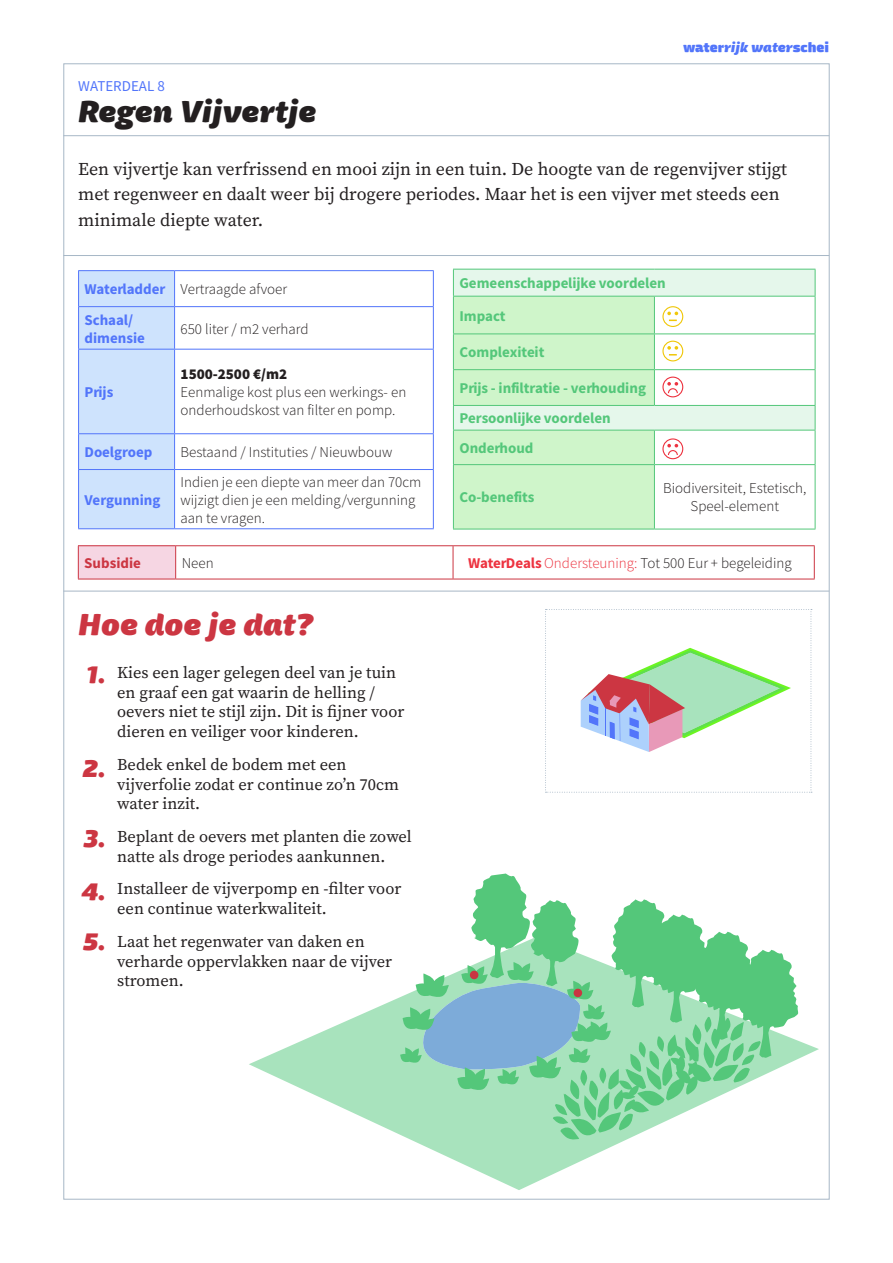
<style>
.page{position:relative;width:893px;height:1263px;background:#fff}
.page>*{position:absolute;margin:0;border:0;box-sizing:border-box;transform-origin:0 0}
.t1{font:italic 900 30px "Mangerica";color:#231f20}
.t2{font:italic 900 30px "Mangerica";color:#cc3642}
.t3{font:italic 900 24px/49.7px "Mangerica";color:#cc3642}
.t4{font:18px/25.5px "Source Serif Variable";color:#231f20}
.t5{font:16.5px/19.8px "Source Serif Variable";color:#231f20}
.t6{font:15px/18px "Source Sans Variable";color:#231f20}
.t7{font:15px/29.8px "Source Sans Variable";color:#54c77a}
.t8{font:15px/30.3px "Source Sans Variable";color:#5275fa}
.t9{font:15px "Source Sans Variable";color:#ed3340}
.t10{font:15px "Source Sans Variable";color:#cc3642}
.t11{font:900 13.5px "Mangerica";color:#5275fa}
.s1{font-style:italic}
.s2{color:#231f20}
</style>
<div class="page">
<hr style="left:63px;top:591px;width:766px;height:1px;background:#a7b7c6">
<hr style="left:63px;top:255px;width:766px;height:1px;background:#a7b7c6">
<hr style="left:63px;top:135px;width:766px;height:1px;background:#a7b7c6">
<div style="left:79px;top:271px;width:95px;height:257px;background:#cee3fd"></div>
<svg style="left:175px;top:271px;width:258px;height:257px"></svg>
<hr style="left:78px;top:270px;width:97px;height:1px;background:#5275fa">
<hr style="left:78px;top:271px;width:1px;height:35px;background:#5275fa">
<hr style="left:175px;top:270px;width:259px;height:1px;background:#5275fa">
<hr style="left:174px;top:271px;width:1px;height:35px;background:#5275fa">
<hr style="left:433px;top:271px;width:1px;height:35px;background:#5275fa">
<hr style="left:78px;top:306px;width:97px;height:1px;background:#5275fa">
<hr style="left:78px;top:307px;width:1px;height:42px;background:#5275fa">
<hr style="left:175px;top:306px;width:259px;height:1px;background:#5275fa">
<hr style="left:174px;top:307px;width:1px;height:42px;background:#5275fa">
<hr style="left:433px;top:307px;width:1px;height:42px;background:#5275fa">
<hr style="left:78px;top:349px;width:97px;height:1px;background:#5275fa">
<hr style="left:78px;top:349px;width:1px;height:84px;background:#5275fa">
<hr style="left:175px;top:349px;width:259px;height:1px;background:#5275fa">
<hr style="left:174px;top:349px;width:1px;height:84px;background:#5275fa">
<hr style="left:433px;top:349px;width:1px;height:84px;background:#5275fa">
<hr style="left:78px;top:433px;width:97px;height:1px;background:#5275fa">
<hr style="left:78px;top:434px;width:1px;height:35px;background:#5275fa">
<hr style="left:175px;top:433px;width:259px;height:1px;background:#5275fa">
<hr style="left:174px;top:434px;width:1px;height:35px;background:#5275fa">
<hr style="left:433px;top:434px;width:1px;height:35px;background:#5275fa">
<hr style="left:78px;top:469px;width:97px;height:1px;background:#5275fa">
<hr style="left:78px;top:470px;width:1px;height:58px;background:#5275fa">
<hr style="left:175px;top:469px;width:259px;height:1px;background:#5275fa">
<hr style="left:174px;top:470px;width:1px;height:58px;background:#5275fa">
<hr style="left:433px;top:470px;width:1px;height:58px;background:#5275fa">
<hr style="left:78px;top:528px;width:97px;height:1px;background:#5275fa">
<hr style="left:175px;top:528px;width:259px;height:1px;background:#5275fa">
<svg style="left:249px;top:997px;width:570px;height:193px"></svg>
<svg style="left:400px;top:873px;width:399px;height:268px"></svg>
<svg style="left:545px;top:609px;width:267px;height:184px"></svg>
<div style="left:454px;top:270px;width:200px;height:26px;background:#e5f7eb"></div>
<svg style="left:454px;top:297px;width:200px;height:232px;background:#d0f4cc"></svg>
<hr style="left:453px;top:269px;width:201px;height:1px;background:#54c77a">
<svg style="left:453px;top:269px;width:1px;height:27px"></svg>
<hr style="left:453px;top:296px;width:201px;height:1px;background:#54c77a">
<hr style="left:453px;top:297px;width:1px;height:36px;background:#54c77a">
<hr style="left:453px;top:333px;width:201px;height:1px;background:#54c77a">
<hr style="left:453px;top:334px;width:1px;height:35px;background:#54c77a">
<hr style="left:453px;top:369px;width:201px;height:1px;background:#54c77a">
<hr style="left:453px;top:370px;width:1px;height:35px;background:#54c77a">
<hr style="left:453px;top:405px;width:201px;height:1px;background:#54c77a">
<svg style="left:453px;top:406px;width:1px;height:24px"></svg>
<hr style="left:453px;top:430px;width:201px;height:1px;background:#54c77a">
<hr style="left:453px;top:430px;width:1px;height:34px;background:#54c77a">
<hr style="left:453px;top:464px;width:201px;height:1px;background:#54c77a">
<hr style="left:453px;top:465px;width:1px;height:64px;background:#54c77a">
<hr style="left:453px;top:529px;width:201px;height:1px;background:#54c77a">
<hr style="left:654px;top:529px;width:161px;height:1px;background:#54c77a">
<div style="left:78px;top:546px;width:98px;height:33px;background:#f6d6e3"></div>
<svg style="left:176px;top:546px;width:638px;height:33px"></svg>
<hr style="left:78px;top:545px;width:98px;height:1px;background:#cc3642">
<hr style="left:78px;top:546px;width:1px;height:33px;background:#cc3642">
<hr style="left:176px;top:545px;width:277px;height:1px;background:#cc3642">
<hr style="left:175px;top:546px;width:1px;height:33px;background:#cc3642">
<hr style="left:453px;top:545px;width:362px;height:1px;background:#cc3642">
<hr style="left:453px;top:546px;width:1px;height:33px;background:#cc3642">
<hr style="left:814px;top:546px;width:1px;height:33px;background:#cc3642">
<hr style="left:78px;top:579px;width:98px;height:1px;background:#cc3642">
<hr style="left:176px;top:579px;width:277px;height:1px;background:#cc3642">
<hr style="left:453px;top:579px;width:362px;height:1px;background:#cc3642">
<svg style="left:654px;top:269px;width:162px;height:260px"></svg>
<p class="t8" style="left:78px;top:71px;width:88px">WATERDEAL 8</p>
<h1 class="t1" style="left:78px;top:92px;width:240px">Regen Vijvertje</h1>
<p class="t11" style="left:683px;top:38px;width:147px">water<span class="s1">rijk water</span>schei</p>
<p class="t4" style="left:78px;top:156px;width:710px">Een vijvertje kan verfrissend en mooi zijn in een tuin. De hoogte van de regenvijver stijgt met regenweer en daalt weer bij drogere periodes. Maar het is een vijver met steeds een minimale diepte water.</p>
<p class="t8" style="left:85px;top:274px;width:204px">Waterladder <span class="s2">Vertraagde afvoer<br></span>Schaal/</p>
<p class="t8" style="left:85px;top:322px;width:62px">dimensie</p>
<p class="t6" style="left:181px;top:320px;width:130px">650 liter / m2 verhard</p>
<p class="t8" style="left:85px;top:377px;width:30px">Prijs</p>
<p class="t6" style="left:181px;top:365px;width:227px">1500-2500 €/m2<br>Eenmalige kost plus een werkings- en onderhoudskost van filter en pomp.</p>
<p class="t8" style="left:85px;top:437px;width:69px">Doelgroep</p>
<p class="t6" style="left:181px;top:443px;width:213px">Bestaand / Instituties / Nieuwbouw</p>
<p class="t8" style="left:85px;top:485px;width:77px">Vergunning</p>
<p class="t6" style="left:181px;top:473px;width:242px">Indien je een diepte van meer dan 70cm wijzigt dien je een melding/vergunning aan te vragen.</p>
<p class="t7" style="left:459px;top:267px;width:208px;line-height:32.4px">Gemeenschappelijke voordelen<br>Impact</p>
<p class="t7" style="left:459px;top:338px;width:87px">Complexiteit</p>
<p class="t7" style="left:459px;top:373px;width:188px">Prijs - infiltratie - verhouding<br>Persoonlijke voordelen<br>Onderhoud</p>
<p class="t7" style="left:459px;top:483px;width:77px">Co-benefits</p>
<p class="t6" style="left:663px;top:480px;width:145px;text-align:center">Biodiversiteit, Estetisch,<br>Speel-element</p>
<p class="t10" style="left:84px;top:554px;width:58px">Subsidie</p>
<p class="t6" style="left:182px;top:554px;width:34px">Neen</p>
<p class="t9" style="left:468px;top:554px;width:325px">WaterDeals Ondersteuning: <span class="s2">Tot 500 Eur + begeleiding</span></p>
<h1 class="t2" style="left:78px;top:604px;width:237px">Hoe doe je dat?</h1>
<h2 class="t3" style="left:86px;top:650px;width:21px">1.</h2>
<p class="t5" style="left:117px;top:662px;width:289px">Kies een lager gelegen deel van je tuin en graaf een gat waarin de helling / oevers niet te stijl zijn. Dit is fijner voor dieren en veiliger voor kinderen.</p>
<p class="t5" style="left:117px;top:754px;width:283px">Bedek enkel de bodem met een vijverfolie zodat er continue zo’n 70cm water inzit.</p>
<p class="t5" style="left:117px;top:826px;width:296px">Beplant de oevers met planten die zowel natte als droge periodes aankunnen.</p>
<p class="t5" style="left:117px;top:879px;width:286px">Installeer de vijverpomp en -filter voor een continue waterkwaliteit.</p>
<p class="t5" style="left:117px;top:931px;width:276px">Laat het regenwater van daken en verharde oppervlakken naar de vijver stromen.</p>
<h2 class="t3" style="left:83px;top:744px;width:25px">2.</h2>
<h2 class="t3" style="left:84px;top:815px;width:24px">3.</h2>
<h2 class="t3" style="left:82px;top:868px;width:26px">4.<br>5.</h2>
</div>
